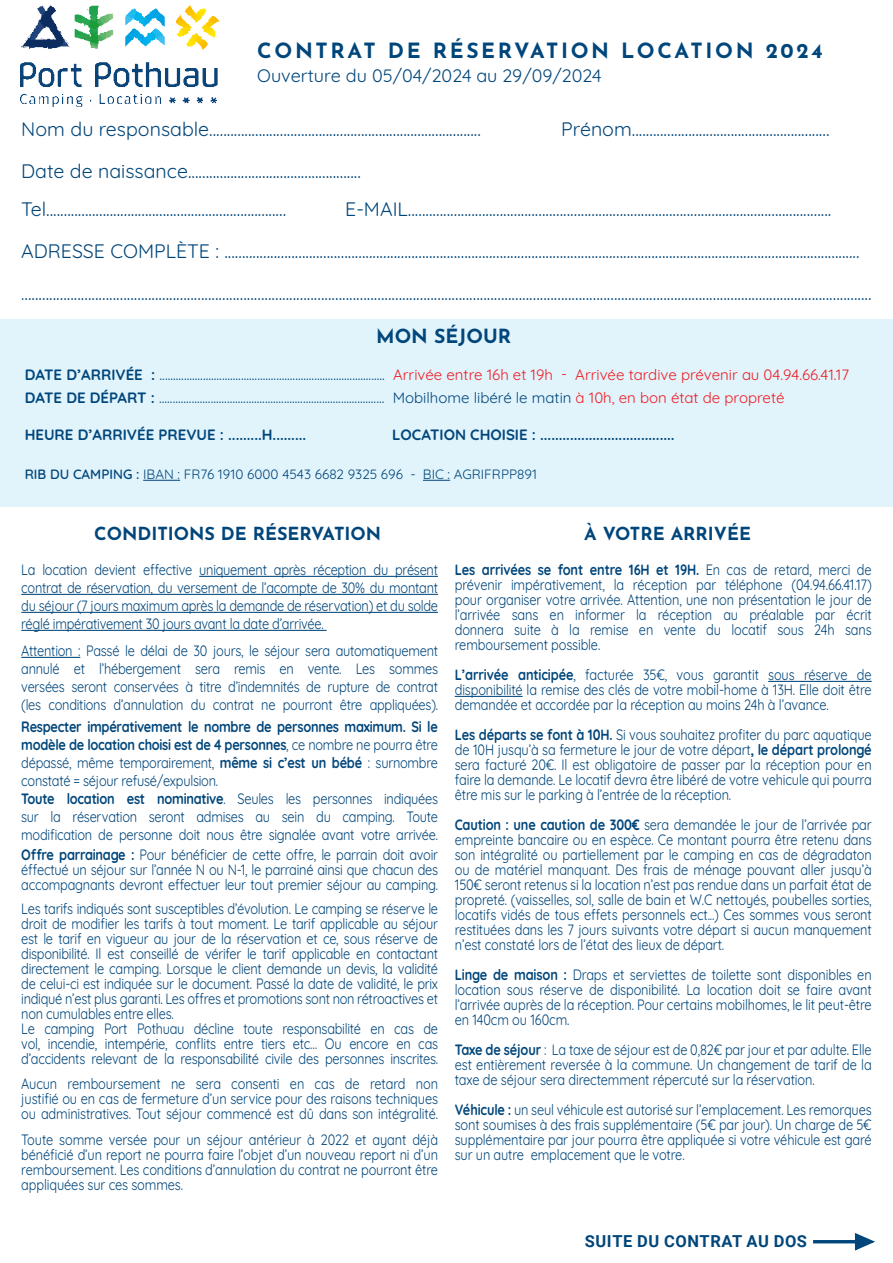
<style>
.page{position:relative;width:893px;height:1263px;background:#fff}
.page>*{position:absolute;margin:0;border:0;box-sizing:border-box;transform-origin:0 0}
.t1{font:700 21px "Josefin Sans";letter-spacing:.125em;color:#01467b}
.t2{font:300 19.5px "Quicksand";color:#01467b}
.t3{font:700 19.5px "Josefin Sans";color:#01467b}
.t4{font:700 18px "Josefin Sans";color:#01467b}
.t5{font:300 18px "Quicksand";color:#01467b}
.t6{font:700 16.5px "Roboto";letter-spacing:.035em;color:#01467b}
.t7{font:300 15px/15px "Quicksand";letter-spacing:-.015em;color:#01467b;scale:.85 1}
.t8{font:300 15px "Quicksand";letter-spacing:-.015em;color:#01467b}
.t9{font:300 13.5px "Quicksand";color:#01467b}
.s1{font-size:18px}
.s2{color:#ee1d23}
</style>
<div class="page">
<div style="left:0;top:320px;width:893px;height:187px;background:#e1f4fc"></div>
<img style="left:21px;top:5px;width:198px;height:101px">
<hr style="left:813px;top:1240px;width:48px;height:3px;background:#01467b">
<svg style="left:854px;top:1233px;width:21px;height:18px"></svg>
<hr style="left:768px;top:681px;width:104px;height:1px;background:#01467b">
<hr style="left:455px;top:696px;width:68px;height:1px;background:#01467b">
<hr style="left:199px;top:576px;width:239px;height:1px;background:#01467b">
<hr style="left:21px;top:594px;width:417px;height:1px;background:#01467b">
<hr style="left:21px;top:612px;width:417px;height:1px;background:#01467b">
<hr style="left:21px;top:630px;width:306px;height:1px;background:#01467b">
<hr style="left:21px;top:657px;width:59px;height:1px;background:#01467b">
<hr style="left:143px;top:480px;width:37px;height:1px;background:#01467b">
<svg style="left:423px;top:480px;width:27px;height:1px"></svg>
<p class="t1" style="left:257px;top:32px;width:567px">CONTRAT DE RÉSERVATION LOCATION 2024</p>
<p class="t5" style="left:257px;top:62px;width:346px">Ouverture du 05/04/2024 au 29/09/2024</p>
<p class="t2" style="left:21px;top:114px;width:461px">Nom du responsable.............................................................................</p>
<p class="t2" style="left:561px;top:114px;width:270px">Prénom........................................................</p>
<p class="t2" style="left:21px;top:156px;width:341px">Date de naissance.................................................</p>
<p class="t2" style="left:21px;top:194px;width:266px">Tel....................................................................</p>
<p class="t2" style="left:345px;top:194px;width:488px">E-MAIL........................................................................................................................</p>
<p class="t2" style="left:21px;top:236px;width:840px">ADRESSE COMPLÈTE : ....................................................................................................................................................................................</p>
<p class="t2" style="left:21px;top:278px;width:852px"><span class="s1">.</span>................................................................................................................................................................................................................................................</p>
<p class="t3" style="left:376px;top:319px;width:136px">MON SÉJOUR</p>
<p class="t8" style="left:25px;top:363px;width:826px">DATE D’ARRIVÉE : ................................................................................... <span class="s2">Arrivée entre 16h et 19h - Arrivée tardive prévenir au 04.94.66.41.17</span></p>
<p class="t8" style="left:25px;top:386px;width:761px">DATE DE DÉPART : ................................................................................... Mobilhome libéré le matin <span class="s2">à 10h, en bon état de propreté</span></p>
<p class="t8" style="left:25px;top:423px;width:283px">HEURE D’ARRIVÉE PREVUE : .........H.........</p>
<p class="t8" style="left:392px;top:423px;width:284px">LOCATION CHOISIE : ....................................</p>
<p class="t9" style="left:25px;top:464px;width:514px">RIB DU CAMPING : IBAN : FR76 1910 6000 4543 6682 9325 696 - BIC : AGRIFRPP891</p>
<p class="t4" style="left:94px;top:518px;width:289px">CONDITIONS DE RÉSERVATION</p>
<p class="t7" style="left:21px;top:559px;width:492px;line-height:18px;text-align:justify">La location devient effective uniquement après réception du présent contrat de réservation, du versement de l’acompte de 30% du montant du séjour (7 jours maximum après la demande de réservation) et du solde réglé impérativement 30 jours avant la date d’arrivée.</p>
<p class="t7" style="left:21px;top:641px;width:492px">Attention : Passé le délai de 30 jours, le séjour sera automatiquement</p>
<p class="t7" style="left:21px;top:659px;width:492px">annulé et l’hébergement sera remis en vente. Les sommes</p>
<p class="t7" style="left:21px;top:676px;width:492px;line-height:18px">versées seront conservées à titre d’indemnités de rupture de contrat (les conditions d’annulation du contrat ne pourront être appliquées).</p>
<p class="t7" style="left:21px;top:716px;width:492px;line-height:18px;text-align:justify">Respecter impérativement le nombre de personnes maximum. Si le modèle de location choisi est de 4 personnes, ce nombre ne pourra être dépassé, même temporairement, même si c’est un bébé : surnombre constaté = séjour refusé/expulsion.</p>
<p class="t7" style="left:21px;top:788px;width:492px;line-height:18px">Toute location est nominative. Seules les personnes indiquées sur la réservation seront admises au sein du camping. Toute</p>
<p class="t7" style="left:21px;top:826px;width:492px">modification de personne doit nous être signalée avant votre arrivée.</p>
<p class="t7" style="left:21px;top:845px;width:492px">Offre parrainage : Pour bénéficier de cette offre, le parrain doit avoir</p>
<p class="t7" style="left:21px;top:860px;width:492px">éffectué un séjour sur l’année N ou N-1, le parrainé ainsi que chacun des accompagnants devront effectuer leur tout premier séjour au camping.</p>
<p class="t7" style="left:21px;top:899px;width:492px;text-align:justify">Les tarifs indiqués sont susceptibles d’évolution. Le camping se réserve le droit de modifier les tarifs à tout moment. Le tarif applicable au séjour est le tarif en vigueur au jour de la réservation et ce, sous réserve de</p>
<p class="t7" style="left:21px;top:944px;width:492px">disponibilité. Il est conseillé de vérifer le tarif applicable en contactant</p>
<p class="t7" style="left:21px;top:959px;width:492px">directement le camping. Lorsque le client demande un devis, la validité de celui-ci est indiquée sur le document. Passé la date de validité, le prix</p>
<p class="t7" style="left:21px;top:989px;width:492px">indiqué n’est plus garanti. Les offres et promotions sont non rétroactives et non cumulables entre elles.</p>
<p class="t7" style="left:21px;top:1019px;width:492px">Le camping Port Pothuau décline toute responsabilité en cas de vol, incendie, intempérie, conflits entre tiers etc… Ou encore en cas</p>
<p class="t7" style="left:21px;top:1049px;width:492px">d’accidents relevant de la responsabilité civile des personnes inscrites.</p>
<p class="t7" style="left:21px;top:1075px;width:492px">Aucun remboursement ne sera consenti en cas de retard non</p>
<p class="t7" style="left:21px;top:1090px;width:492px">justifié ou en cas de fermeture d’un service pour des raisons techniques ou administratives. Tout séjour commencé est dû dans son intégralité.</p>
<p class="t7" style="left:21px;top:1130px;width:492px">Toute somme versée pour un séjour antérieur à 2022 et ayant déjà</p>
<p class="t7" style="left:21px;top:1145px;width:492px;text-align:justify">bénéficié d’un report ne pourra faire l’objet d’un nouveau report ni d’un remboursement. Les conditions d’annulation du contrat ne pourront être appliquées sur ces sommes.</p>
<p class="t4" style="left:584px;top:518px;width:168px">À VOTRE ARRIVÉE</p>
<p class="t7" style="left:455px;top:560px;width:492px">Les arrivées se font entre 16H et 19H. En cas de retard, merci de</p>
<p class="t7" style="left:455px;top:575px;width:492px">prévenir impérativement, la réception par téléphone (04.94.66.41.17) pour organiser votre arrivée. Attention, une non présentation le jour de</p>
<p class="t7" style="left:455px;top:605px;width:492px">l’arrivée sans en informer la réception au préalable par écrit</p>
<p class="t7" style="left:455px;top:620px;width:492px">donnera suite à la remise en vente du locatif sous 24h sans</p>
<p class="t7" style="left:455px;top:635px;width:173px">remboursement possible.</p>
<p class="t7" style="left:455px;top:665px;width:492px">L’arrivée anticipée, facturée 35€, vous garantit sous réserve de</p>
<p class="t7" style="left:455px;top:680px;width:492px">disponibilité la remise des clés de votre mobil-home à 13H. Elle doit être demandée et accordée par la réception au moins 24h à l’avance.</p>
<p class="t7" style="left:455px;top:725px;width:492px;text-align:justify">Les départs se font à 10H. Si vous souhaitez profiter du parc aquatique de 10H jusqu’à sa fermeture le jour de votre départ, le départ prolongé sera facturé 20€. Il est obligatoire de passer par la réception pour en faire la demande. Le locatif devra être libéré de votre vehicule qui pourra être mis sur le parking à l’entrée de la réception.</p>
<p class="t7" style="left:455px;top:815px;width:492px;text-align:justify">Caution : une caution de 300€ sera demandée le jour de l’arrivée par empreinte bancaire ou en espèce. Ce montant pourra être retenu dans son intégralité ou partiellement par le camping en cas de dégradaton ou de matériel manquant. Des frais de ménage pouvant aller jusqu’à 150€ seront retenus si la location n’est pas rendue dans un parfait état de propreté. (vaisselles, sol, salle de bain et W.C nettoyés, poubelles sorties, locatifs vidés de tous effets personnels ect...) Ces sommes vous seront restituées dans les 7 jours suivants votre départ si aucun manquement n’est constaté lors de l’état des lieux de départ.</p>
<p class="t7" style="left:455px;top:965px;width:492px">Linge de maison : Draps et serviettes de toilette sont disponibles en</p>
<p class="t7" style="left:455px;top:980px;width:492px">location sous réserve de disponibilité. La location doit se faire avant</p>
<p class="t7" style="left:455px;top:995px;width:492px">l’arrivée auprès de la réception. Pour certains mobilhomes, le lit peut-être en 140cm ou 160cm.</p>
<p class="t7" style="left:455px;top:1040px;width:492px;text-align:justify">Taxe de séjour : La taxe de séjour est de 0,82€ par jour et par adulte. Elle est entièrement reversée à la commune. Un changement de tarif de la taxe de séjour sera directemment répercuté sur la réservation.</p>
<p class="t7" style="left:455px;top:1100px;width:492px">Véhicule : un seul véhicule est autorisé sur l’emplacement. Les remorques sont soumises à des frais supplémentaire (5€ par jour). Un charge de 5€</p>
<p class="t7" style="left:455px;top:1130px;width:492px">supplémentaire par jour pourra être appliquée si votre véhicule est garé sur un autre emplacement que le votre.</p>
<p class="t6" style="left:585px;top:1230px;width:224px">SUITE DU CONTRAT AU DOS</p>
</div>
